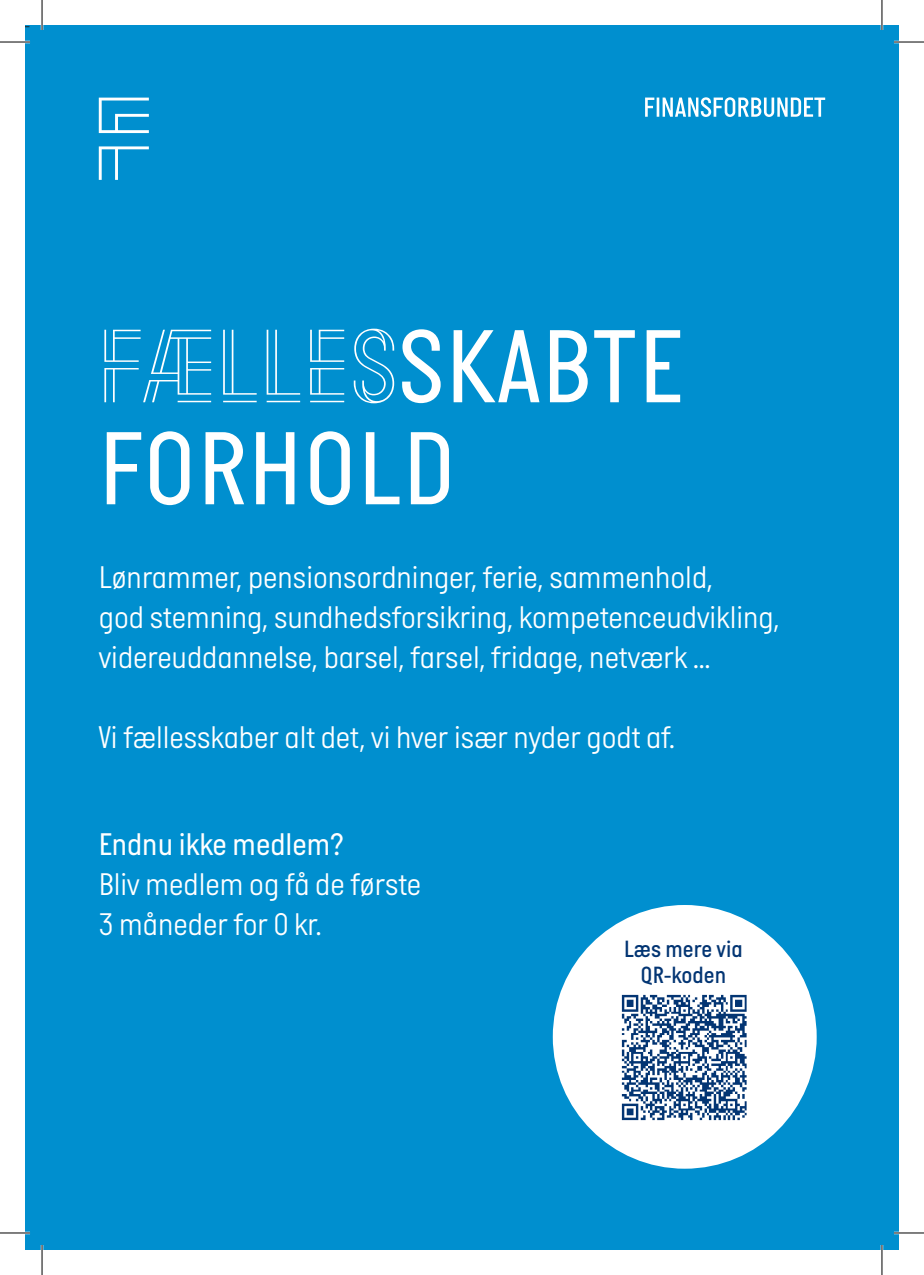
<style>
.page{position:relative;width:924px;height:1275px;background:#fff}
.page>*{position:absolute;margin:0;border:0;box-sizing:border-box;transform-origin:0 0}
.t1{font:106px "Finansforbundet";letter-spacing:.02em;color:#fff}
.t2{font:106px "Italian Plate No 2";letter-spacing:.02em;color:#fff}
.t3{font:300 32px/40px "Italian Plate No 2";color:#fff}
.t4{font:32px "Italian Plate No 2";color:#fff}
.t5{font:500 24px/26px "Italian Plate No 2";color:#033573;text-align:center}
.t6{font:17.4px "Minion Pro";color:#1d1d1b}
.s1{font-family:"Italian Plate No 2"}
</style>
<div class="page">
<div style="left:25px;top:25px;width:873px;height:1225px;background:#008fcf"></div>
<div style="left:552px;top:905px;width:264px;height:263px;background:#fff;border-radius:50%"></div>
<img style="left:621px;top:994px;width:126px;height:127px">
<svg style="left:99px;top:98px;width:50px;height:82px"></svg>
<svg style="left:645px;top:97px;width:179px;height:20px"></svg>
<hr style="left:0;top:41px;width:30px;height:2px;background:#fff">
<hr style="left:893px;top:41px;width:30px;height:2px;background:#fff">
<hr style="left:0;top:1231px;width:30px;height:3px;background:#fff">
<hr style="left:893px;top:1231px;width:30px;height:3px;background:#fff">
<hr style="left:41px;top:0;width:2px;height:30px;background:#fff">
<hr style="left:41px;top:1245px;width:2px;height:30px;background:#fff">
<hr style="left:880px;top:0;width:2px;height:30px;background:#fff">
<hr style="left:880px;top:1245px;width:2px;height:30px;background:#fff">
<hr style="left:0;top:42px;width:30px;height:1px;background:#000">
<hr style="left:893px;top:42px;width:30px;height:1px;background:#000">
<hr style="left:0;top:1232px;width:30px;height:1px;background:#000">
<hr style="left:893px;top:1232px;width:30px;height:1px;background:#000">
<hr style="left:42px;top:0;width:1px;height:30px;background:#000">
<hr style="left:42px;top:1245px;width:1px;height:30px;background:#000">
<hr style="left:881px;top:0;width:1px;height:30px;background:#000">
<hr style="left:881px;top:1245px;width:1px;height:30px;background:#000">
<p class="t6" style="left:21px;top:8px;width:10px">_</p>
<h1 class="t1" style="left:99px;top:305px;width:584px">FÆLLES<span class="s1">SKABTE</span></h1>
<h1 class="t2" style="left:99px;top:411px;width:357px">FORHOLD</h1>
<p class="t3" style="left:99px;top:557px;width:682px">Lønrammer, pensionsordninger, ferie, sammenhold,<br>god stemning, sundhedsforsikring, kompetenceudvikling, videreuddannelse, barsel, farsel, fridage, netværk …</p>
<p class="t3" style="left:99px;top:717px;width:577px">Vi fællesskaber alt det, vi hver især nyder godt af.</p>
<p class="t4" style="left:99px;top:827px;width:247px">Endnu ikke medlem?</p>
<p class="t3" style="left:99px;top:864px;width:324px">Bliv medlem og få de første<br>3 måneder for 0 kr.</p>
<p class="t5" style="left:624px;top:935px;width:120px">Læs mere via<br>QR-koden</p>
</div>
